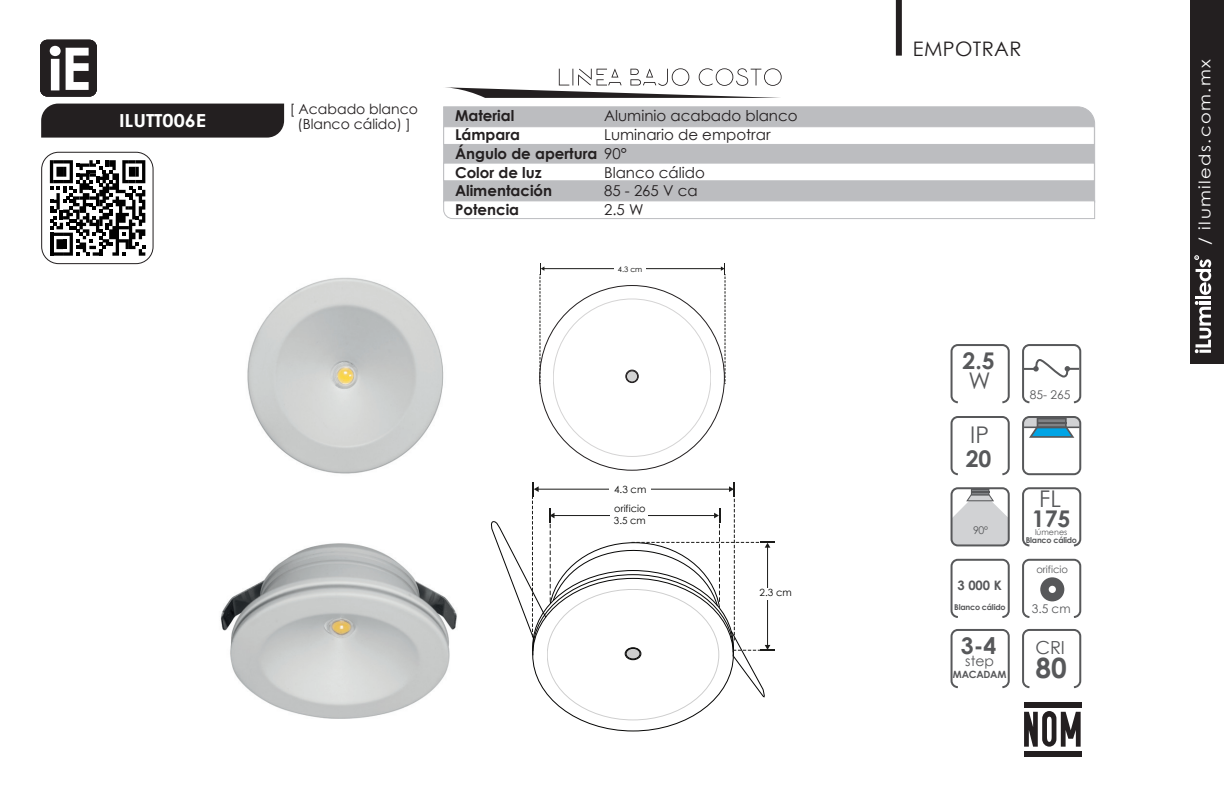
<style>
.page{position:relative;width:1224px;height:792px;background:#fff}
.page>*{position:absolute;margin:0;border:0;box-sizing:border-box;transform-origin:0 0}
.t1{font:700 28px "Century Gothic";color:#57585a}
.t2{font:700 23px "Century Gothic";color:#57585a}
.t3{font:23px "Century Gothic";color:#57585a}
.t4{font:20px "Century Gothic";letter-spacing:.02em;color:#231f20}
.t5{font:700 18px "Century Gothic";color:#fff;scale:1.1 1}
.t6{font:18px "Century Gothic";color:#57585a}
.t7{font:16px "Century Gothic";letter-spacing:.08em;color:#fff;scale:1.12 1}
.t8{font:15px "Century Gothic";color:#231f20}
.t9{font:700 15px "Century Gothic";color:#231f20}
.t10{font:14px "Century Gothic";color:#231f20}
.t11{font:14px "Century Gothic";color:#57585a}
.t12{font:700 13px "Century Gothic";color:#57585a}
.t13{font:12px "Century Gothic";color:#57585a}
.t14{font:10.6px "Century Gothic";color:#57585a}
.t15{font:10px "Century Gothic";color:#050504}
.t16{font:10px "Century Gothic";color:#57585a}
.t17{font:700 10px "Century Gothic";letter-spacing:-.025em;color:#57585a}
.t18{font:9.8px/11.8px "Century Gothic";color:#050504}
.t19{font:700 8px "Century Gothic";letter-spacing:-.025em;color:#57585a}
.t20{font:8px "Century Gothic";color:#57585a}
.t21{font:7.6px "Century Gothic";color:#050504}
.s1{font-weight:400}
</style>
<div class="page">
<div style="left:1190px;top:0;width:34px;height:364px;background:#231f20"></div>
<hr style="left:1196px;top:296px;width:15px;height:3px;background:#fff">
<svg style="left:1195px;top:301px;width:16px;height:52px"></svg>
<svg style="left:1195px;top:255px;width:16px;height:40px"></svg>
<div style="left:443px;top:106px;width:652px;height:94px;background:#bcbdc0"></div>
<img style="left:220px;top:543px;width:237px;height:176px">
<svg style="left:491px;top:482px;width:284px;height:218px"></svg>
<img style="left:247px;top:277px;width:197px;height:197px">
<hr style="left:543px;top:268px;width:180px;height:1px;background:#1b1b19">
<div style="left:614px;top:264px;width:32px;height:9px;background:#fff"></div>
<svg style="left:540px;top:263px;width:4px;height:105px"></svg>
<svg style="left:721px;top:263px;width:5px;height:121px"></svg>
<div style="left:626px;top:370px;width:12px;height:12px;background:#d3d3d3;border-radius:50%"></div>
<div style="left:626px;top:370px;width:12px;height:13px;border:1px solid #231f20;border-radius:50%"></div>
<div style="left:626px;top:371px;width:12px;height:11px;border:1px solid #231f20;border-radius:50%"></div>
<svg style="left:443px;top:200px;width:653px;height:19px"></svg>
<div style="left:443px;top:126px;width:652px;height:19px;background:#fff;border:1px solid #bcbdc0"></div>
<div style="left:443px;top:163px;width:652px;height:18px;background:#fff;border:1px solid #bcbdc0"></div>
<div style="left:896px;top:0;width:6px;height:56px;background:#231f20"></div>
<div style="left:41px;top:104px;width:243px;height:34px;background:#231f20"></div>
<div style="left:1022px;top:487px;width:59px;height:59px;border:2px solid #57585a;border-radius:6px"></div>
<div style="left:951px;top:344px;width:59px;height:59px;border:2px solid #57585a;border-radius:6px"></div>
<div style="left:951px;top:416px;width:59px;height:59px;border:2px solid #57585a;border-radius:6px"></div>
<div style="left:1022px;top:344px;width:59px;height:59px;border:2px solid #57585a;border-radius:6px"></div>
<svg style="left:1022px;top:358px;width:59px;height:21px"></svg>
<div style="left:1022px;top:629px;width:59px;height:59px;border:2px solid #57585a;border-radius:6px"></div>
<div style="left:951px;top:629px;width:59px;height:59px;border:2px solid #57585a;border-radius:6px"></div>
<div style="left:1024px;top:702px;width:57px;height:5px;background:#231f20"></div>
<div style="left:1024px;top:751px;width:57px;height:5px;background:#231f20"></div>
<svg style="left:1024px;top:711px;width:57px;height:36px"></svg>
<svg style="left:1025px;top:419px;width:53px;height:19px"></svg>
<hr style="left:1037px;top:422px;width:30px;height:2px;background:#57585a">
<div style="left:1022px;top:416px;width:59px;height:59px;border:2px solid #57585a;border-radius:6px"></div>
<hr style="left:1024px;top:427px;width:56px;height:1px;background:#57585a">
<svg style="left:952px;top:490px;width:55px;height:56px"></svg>
<div style="left:951px;top:487px;width:59px;height:59px;border:2px solid #57585a;border-radius:6px"></div>
<div style="left:1022px;top:559px;width:59px;height:59px;border:2px solid #57585a;border-radius:6px"></div>
<div style="left:1040px;top:577px;width:24px;height:24px;background:#57585a;border-radius:50%"></div>
<div style="left:1049px;top:586px;width:7px;height:7px;background:#fff;border-radius:50%"></div>
<div style="left:40px;top:40px;width:57px;height:56px;background:#231f20;border-radius:7px"></div>
<svg style="left:50px;top:46px;width:39px;height:44px"></svg>
<svg style="left:445px;top:68px;width:337px;height:30px"></svg>
<div style="left:41px;top:152px;width:113px;height:112px;border:1px solid #231f20;border-radius:17px"></div>
<svg style="left:50px;top:160px;width:95px;height:96px"></svg>
<div style="left:951px;top:559px;width:59px;height:59px;border:2px solid #57585a;border-radius:6px"></div>
<p class="t5" style="left:119px;top:110px;width:81px">ILUTT006E</p>
<p class="t10" style="left:290px;top:100px;width:130px">[ Acabado blanco</p>
<p class="t10" style="left:298px;top:115px;width:115px">(Blanco cálido) ]</p>
<p class="t9" style="left:455px;top:106px;width:61px">Material</p>
<p class="t9" style="left:455px;top:125px;width:67px">Lámpara</p>
<p class="t9" style="left:455px;top:144px;width:173px">Ángulo de apertura <span class="s1">90°</span></p>
<p class="t9" style="left:455px;top:163px;width:88px">Color de luz</p>
<p class="t9" style="left:455px;top:182px;width:99px">Alimentación</p>
<p class="t9" style="left:455px;top:200px;width:66px">Potencia</p>
<p class="t8" style="left:604px;top:107px;width:195px">Aluminio acabado blanco</p>
<p class="t8" style="left:604px;top:126px;width:168px">Luminario de empotrar</p>
<p class="t8" style="left:604px;top:163px;width:102px">Blanco cálido</p>
<p class="t8" style="left:604px;top:182px;width:95px">85 - 265 V ca</p>
<p class="t8" style="left:604px;top:201px;width:41px">2.5 W</p>
<p class="t21" style="left:618px;top:263px;width:26px">4.3 cm</p>
<p class="t15" style="left:614px;top:482px;width:34px">4.3 cm</p>
<p class="t18" style="left:614px;top:503px;width:33px">orificio<br>3.5 cm</p>
<p class="t15" style="left:760px;top:586px;width:34px">2.3 cm</p>
<p class="t4" style="left:913px;top:36px;width:110px">EMPOTRAR</p>
<p class="t2" style="left:963px;top:347px;width:34px">2.5</p>
<p class="t3" style="left:969px;top:367px;width:24px">W</p>
<p class="t3" style="left:970px;top:421px;width:20px">IP</p>
<p class="t2" style="left:966px;top:444px;width:27px">20</p>
<p class="t13" style="left:1030px;top:387px;width:42px">85- 265</p>
<p class="t14" style="left:973px;top:524px;width:17px">90º</p>
<p class="t12" style="left:957px;top:577px;width:46px">3 000 K</p>
<p class="t19" style="left:954px;top:602px;width:53px">Blanco cálido</p>
<p class="t2" style="left:961px;top:631px;width:37px">3-4</p>
<p class="t11" style="left:965px;top:652px;width:30px">step</p>
<p class="t17" style="left:953px;top:668px;width:55px">MACADAM</p>
<p class="t3" style="left:1039px;top:484px;width:23px">FL</p>
<p class="t2" style="left:1032px;top:504px;width:40px">175</p>
<p class="t20" style="left:1035px;top:527px;width:34px">lúmenes</p>
<p class="t19" style="left:1026px;top:535px;width:53px">Blanco cálido</p>
<p class="t16" style="left:1036px;top:563px;width:33px">orificio</p>
<p class="t13" style="left:1032px;top:601px;width:40px">3.5 cm</p>
<p class="t6" style="left:1035px;top:637px;width:31px">CRI</p>
<p class="t1" style="left:1036px;top:650px;width:33px">80</p>
<p class="t7" style="left:1195px;top:245px;width:167px;rotate:-90deg">/ ilumileds.com.mx</p>
</div>
